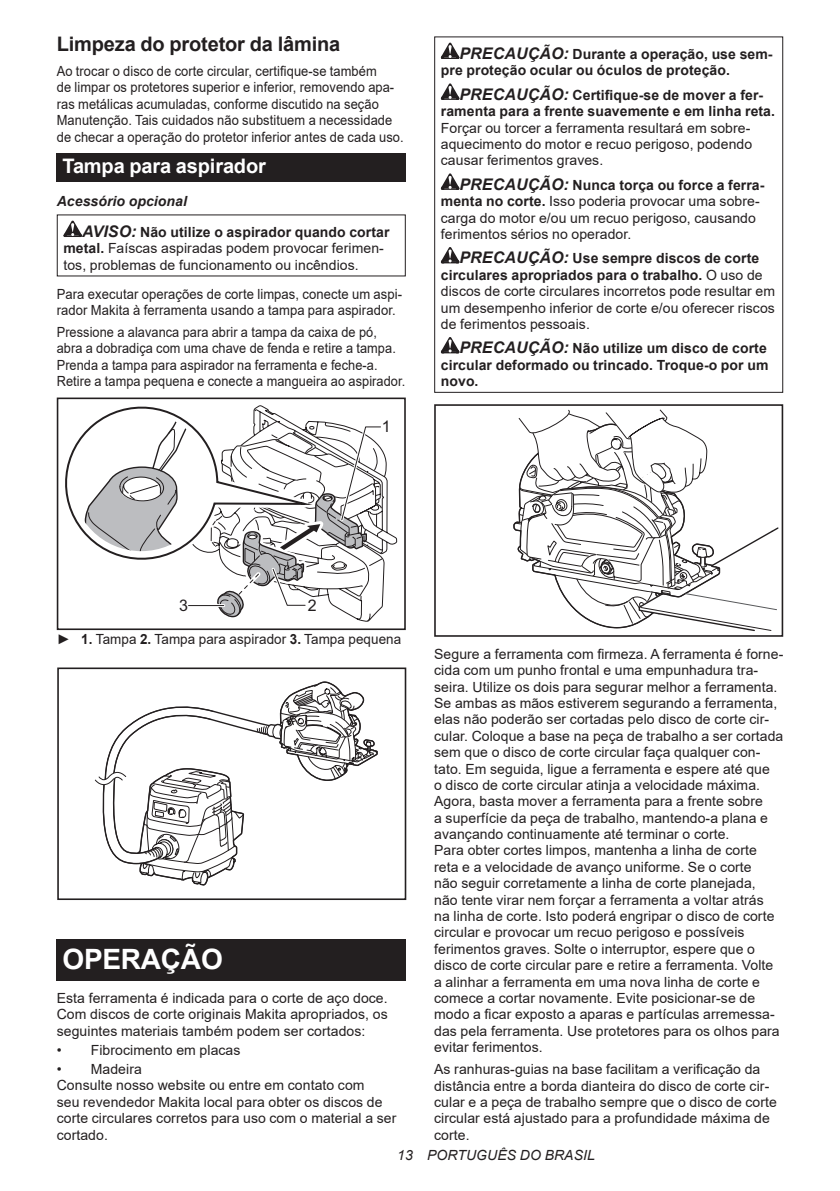
<style>
.page{position:relative;width:840px;height:1191px;background:#fff}
.page>*{position:absolute;margin:0;border:0;box-sizing:border-box;transform-origin:0 0}
.t1{font:700 28px "Arial";letter-spacing:-.01em;color:#fff}
.t2{font:700 20px "Arial";letter-spacing:-.01em;color:#231f20}
.t3{font:700 20px "Arial";letter-spacing:-.01em;color:#fff}
.t4{font:16px "Arial";color:#231f20}
.t5{font:14px/16.4px "Arial";letter-spacing:.005em;color:#231f20}
.t6{font:700 14px/16.4px "Arial";letter-spacing:.005em;color:#231f20}
.t7{font:14px/16.4px "Arial";letter-spacing:.005em;color:#231f20;scale:.92 1}
.t8{font:14px/16.4px "Arial";letter-spacing:.005em;color:#231f20;scale:.91 1}
.t9{font:14px/16.4px "Arial";letter-spacing:.005em;color:#231f20;scale:.93 1}
.t10{font:italic 14px "Arial";letter-spacing:.005em;color:#231f20}
.s1{font-style:italic}
.s2{font-style:italic;font-size:16px}
.s3{font-weight:700}
.s4{font-weight:700;font-style:italic;font-size:16px}
</style>
<div class="page">
<div style="left:57px;top:153px;width:348px;height:28px;background:#231f20"></div>
<svg style="left:63px;top:221px;width:19px;height:16px"></svg>
<svg style="left:358px;top:451px;width:39px;height:171px"></svg>
<svg style="left:65px;top:405px;width:206px;height:129px"></svg>
<div style="left:57px;top:397px;width:348px;height:233px;border:2px solid #231f20"></div>
<svg style="left:84px;top:412px;width:299px;height:208px"></svg>
<svg style="left:94px;top:681px;width:284px;height:205px"></svg>
<div style="left:57px;top:871px;width:74px;height:29px;background:#fff"></div>
<div style="left:57px;top:667px;width:349px;height:233px;border:2px solid #231f20"></div>
<div style="left:57px;top:939px;width:348px;height:41px;background:#231f20"></div>
<svg style="left:440px;top:43px;width:19px;height:16px"></svg>
<svg style="left:440px;top:83px;width:19px;height:17px"></svg>
<svg style="left:440px;top:173px;width:19px;height:17px"></svg>
<svg style="left:440px;top:247px;width:19px;height:16px"></svg>
<svg style="left:440px;top:337px;width:19px;height:16px"></svg>
<div style="left:434px;top:36px;width:348px;height:357px;border:1px solid #231f20"></div>
<svg style="left:513px;top:409px;width:266px;height:222px"></svg>
<div style="left:434px;top:404px;width:348px;height:233px;border:2px solid #231f20"></div>
<h2 class="t2" style="left:57px;top:30px;width:285px">Limpeza do protetor da lâmina</h2>
<p class="t7" style="left:57px;top:63px;width:378px">Ao trocar o disco de corte circular, certifique-se também<br>de limpar os protetores superior e inferior, removendo apa&shy;ras metálicas acumuladas, conforme discutido na seção Manutenção. Tais cuidados não substituem a necessidade de checar a operação do protetor inferior antes de cada uso.</p>
<h2 class="t3" style="left:62px;top:152px;width:205px">Tampa para aspirador</h2>
<p class="t6" style="left:82px;top:186px;width:309px;line-height:30.6px;text-indent:-25px"><span class="s1">Acessório opcional<br></span><span class="s2">AVISO:</span> Não utilize o aspirador quando cortar</p>
<p class="t5" style="left:63px;top:240px;width:322px"><span class="s3">metal.</span> Faíscas aspiradas podem provocar ferimen&shy;tos, problemas de funcionamento ou incêndios.</p>
<p class="t9" style="left:57px;top:285px;width:372px">Para executar operações de corte limpas, conecte um aspi&shy;rador Makita à ferramenta usando a tampa para aspirador.</p>
<p class="t8" style="left:57px;top:324px;width:384px">Pressione a alavanca para abrir a tampa da caixa de pó, abra a dobradiça com uma chave de fenda e retire a tampa.<br>Prenda a tampa para aspirador na ferramenta e feche-a.<br>Retire a tampa pequena e conecte a mangueira ao aspirador.</p>
<p class="t4" style="left:382px;top:415px;width:10px">1</p>
<p class="t6" style="left:440px;top:46px;width:333px;text-indent:19px"><span class="s2">PRECAUÇÃO:</span> Durante a operação, use sem&shy;pre proteção ocular ou óculos de proteção.</p>
<p class="t6" style="left:440px;top:87px;width:335px;text-align:center"><span class="s2">PRECAUÇÃO:</span> Certifique-se de mover a fer&shy;ramenta para a frente suavemente e em linha reta.</p>
<p class="t5" style="left:440px;top:119px;width:313px">Forçar ou torcer a ferramenta resultará em sobre&shy;aquecimento do motor e recuo perigoso, podendo causar ferimentos graves.</p>
<p class="t5" style="left:440px;top:177px;width:325px;text-indent:19px"><span class="s4">PRECAUÇÃO:</span> <span class="s3">Nunca torça ou force a ferra&shy;menta no corte.</span> Isso poderia provocar uma sobre&shy;carga do motor e/ou um recuo perigoso, causando ferimentos sérios no operador.</p>
<p class="t5" style="left:440px;top:250px;width:335px;text-indent:19px"><span class="s4">PRECAUÇÃO:</span> <span class="s3">Use sempre discos de corte circulares apropriados para o trabalho.</span> O uso de discos de corte circulares incorretos pode resultar em um desempenho inferior de corte e/ou oferecer riscos de ferimentos pessoais.</p>
<p class="t6" style="left:440px;top:340px;width:329px;text-align:justify;text-indent:19px"><span class="s2">PRECAUÇÃO:</span> Não utilize um disco de corte circular deformado ou trincado. Troque-o por um novo.</p>
<p class="t4" style="left:179px;top:595px;width:10px">3</p>
<p class="t4" style="left:307px;top:594px;width:10px">2</p>
<p class="t5" style="left:57px;top:630px;width:346px">► <span class="s3">1.</span> Tampa <span class="s3">2.</span> Tampa para aspirador <span class="s3">3.</span> Tampa pequena</p>
<h1 class="t1" style="left:62px;top:940px;width:162px">OPERAÇÃO</h1>
<p class="t5" style="left:57px;top:989px;width:332px;text-align:justify">Esta ferramenta é indicada para o corte de aço doce.<br>Com discos de corte originais Makita apropriados, os seguintes materiais também podem ser cortados:</p>
<p class="t5" style="left:57px;top:1041px;width:185px">• Fibrocimento em placas</p>
<p class="t5" style="left:57px;top:1060px;width:341px">• Madeira<br>Consulte nosso website ou entre em contato com<br>seu revendedor Makita local para obter os discos de corte circulares corretos para uso com o material a ser cortado.</p>
<p class="t5" style="left:434px;top:645px;width:350px">Segure a ferramenta com firmeza. A ferramenta é forne&shy;cida com um punho frontal e uma empunhadura tra&shy;seira. Utilize os dois para segurar melhor a ferramenta.<br>Se ambas as mãos estiverem segurando a ferramenta, elas não poderão ser cortadas pelo disco de corte cir&shy;cular. Coloque a base na peça de trabalho a ser cortada sem que o disco de corte circular faça qualquer con&shy;tato. Em seguida, ligue a ferramenta e espere até que<br>o disco de corte circular atinja a velocidade máxima.<br>Agora, basta mover a ferramenta para a frente sobre<br>a superfície da peça de trabalho, mantendo-a plana e avançando continuamente até terminar o corte.<br>Para obter cortes limpos, mantenha a linha de corte reta e a velocidade de avanço uniforme. Se o corte<br>não seguir corretamente a linha de corte planejada,<br>não tente virar nem forçar a ferramenta a voltar atrás<br>na linha de corte. Isto poderá engripar o disco de corte circular e provocar um recuo perigoso e possíveis ferimentos graves. Solte o interruptor, espere que o disco de corte circular pare e retire a ferramenta. Volte a alinhar a ferramenta em uma nova linha de corte e comece a cortar novamente. Evite posicionar-se de modo a ficar exposto a aparas e partículas arremessa&shy;das pela ferramenta. Use protetores para os olhos para evitar ferimentos.</p>
<p class="t5" style="left:434px;top:1061px;width:344px">As ranhuras-guias na base facilitam a verificação da distância entre a borda dianteira do disco de corte cir&shy;cular e a peça de trabalho sempre que o disco de corte circular está ajustado para a profundidade máxima de corte.</p>
<p class="t10" style="left:397px;top:1146px;width:199px">13 PORTUGUÊS DO BRASIL</p>
</div>
